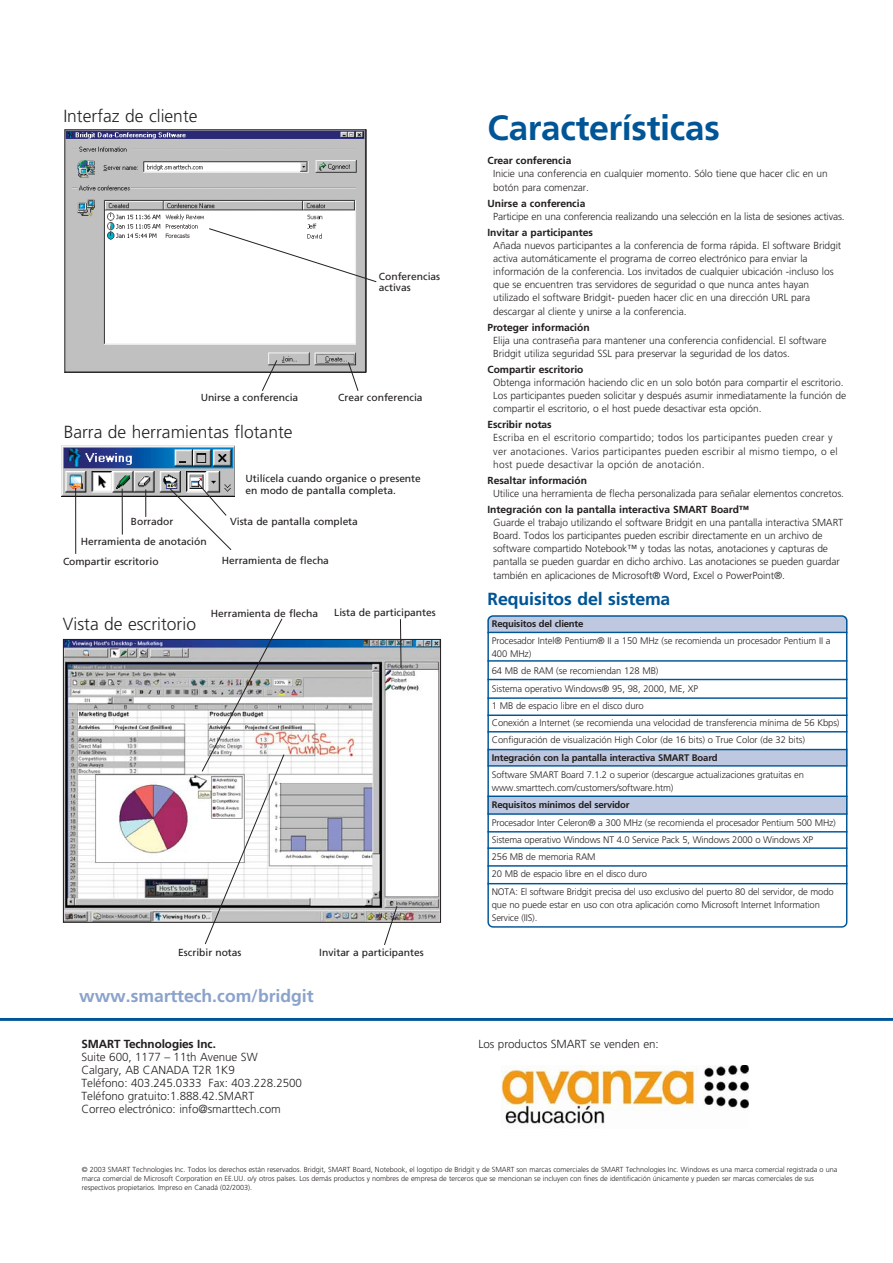
<style>
.page{position:relative;width:893px;height:1263px;background:#fff}
.page>*{position:absolute;margin:0;border:0;box-sizing:border-box;transform-origin:0 0}
.t1{font:34.95px "TTE4 B7 O00";letter-spacing:-.005em;color:#005596}
.t2{font:17.55px "TTE4 B5 O00";color:#231f20}
.t3{font:17.55px "TTE4 B7 O00";color:#8ba3cb}
.t4{font:17.55px "TTE4 B7 O00";color:#005596}
.t5{font:11.7px/13.2px "TTE4 B5 O00";letter-spacing:-.005em;color:#231f20}
.t6{font:11.7px "TTE4 B7 O00";letter-spacing:-.005em;color:#231f20}
.t7{font:10.2px/13.2px "TTE4 B5 O00";letter-spacing:-.005em;color:#231f20}
.t8{font:10.2px/11.7px "TTE4 BBO00";color:#231f20}
.t9{font:10.2px "TTE4 B7 O00";color:#231f20}
.t10{font:10.2px/13px "TTE4 B5 O00";letter-spacing:.025em;color:#231f20}
.t11{font:9.45px/17.2px "TTE4 B5 O00";letter-spacing:-.015em;color:#231f20}
.t12{font:9.45px "TTE4 B7 O00";letter-spacing:-.02em;color:#231f20}
.t13{font:7.35px/8.7px "TTE4 B5 O00";letter-spacing:-.005em;color:#231f20}
</style>
<div class="page">
<svg style="left:487px;top:615px;width:360px;height:313px"></svg>
<img style="left:66px;top:131px;width:299px;height:239px">
<div style="left:64px;top:129px;width:303px;height:243px;border:1px solid #231f20"></div>
<img style="left:65px;top:641px;width:374px;height:280px">
<div style="left:63px;top:639px;width:378px;height:284px;border:1px solid #231f20"></div>
<hr style="left:487px;top:632px;width:360px;height:1px;background:#005596">
<hr style="left:487px;top:660px;width:360px;height:2px;background:#005596">
<hr style="left:487px;top:679px;width:360px;height:1px;background:#005596">
<hr style="left:487px;top:697px;width:360px;height:2px;background:#005596">
<hr style="left:487px;top:715px;width:360px;height:1px;background:#005596">
<hr style="left:487px;top:731px;width:360px;height:2px;background:#005596">
<hr style="left:487px;top:749px;width:360px;height:1px;background:#005596">
<hr style="left:487px;top:765px;width:360px;height:2px;background:#005596">
<hr style="left:487px;top:796px;width:360px;height:1px;background:#005596">
<hr style="left:487px;top:813px;width:360px;height:2px;background:#005596">
<hr style="left:487px;top:831px;width:360px;height:2px;background:#005596">
<hr style="left:487px;top:847px;width:360px;height:2px;background:#005596">
<hr style="left:487px;top:865px;width:360px;height:2px;background:#005596">
<hr style="left:487px;top:883px;width:360px;height:1px;background:#005596">
<hr style="left:0;top:1018px;width:893px;height:3px;background:#005596">
<svg style="left:400px;top:619px;width:2px;height:49px"></svg>
<svg style="left:383px;top:905px;width:15px;height:40px"></svg>
<img style="left:62px;top:446px;width:173px;height:51px">
<svg style="left:208px;top:228px;width:169px;height:55px"></svg>
<svg style="left:347px;top:361px;width:12px;height:30px"></svg>
<svg style="left:261px;top:359px;width:17px;height:32px"></svg>
<svg style="left:201px;top:618px;width:84px;height:326px"></svg>
<hr style="left:75px;top:488px;width:1px;height:66px;background:#231f20">
<hr style="left:122px;top:489px;width:1px;height:46px;background:#231f20">
<svg style="left:145px;top:490px;width:1px;height:27px"></svg>
<svg style="left:169px;top:483px;width:63px;height:67px"></svg>
<img style="left:502px;top:1065px;width:246px;height:59px">
<h2 class="t2" style="left:63px;top:109px;width:136px">Interfaz de cliente</h2>
<p class="t8" style="left:379px;top:271px;width:63px">Conferencias activas</p>
<p class="t8" style="left:201px;top:392px;width:99px">Unirse a conferencia</p>
<p class="t8" style="left:338px;top:392px;width:86px">Crear conferencia</p>
<h2 class="t2" style="left:64px;top:424px;width:230px">Barra de herramientas flotante</h2>
<p class="t8" style="left:131px;top:517px;width:44px">Borrador</p>
<p class="t8" style="left:81px;top:537px;width:127px">Herramienta de anotación</p>
<p class="t8" style="left:63px;top:556px;width:97px">Compartir escritorio</p>
<p class="t8" style="left:246px;top:473px;width:177px;line-height:12.3px">Utilícela cuando organice o presente en modo de pantalla completa.</p>
<p class="t8" style="left:230px;top:517px;width:129px">Vista de pantalla completa</p>
<p class="t8" style="left:222px;top:555px;width:109px">Herramienta de flecha</p>
<h2 class="t2" style="left:63px;top:617px;width:135px">Vista de escritorio</h2>
<p class="t8" style="left:211px;top:608px;width:109px">Herramienta de flecha</p>
<p class="t8" style="left:334px;top:607px;width:103px">Lista de participantes</p>
<p class="t8" style="left:178px;top:947px;width:65px">Escribir notas</p>
<p class="t8" style="left:319px;top:948px;width:106px">Invitar a participantes</p>
<h2 class="t3" style="left:79px;top:989px;width:236px">www.smarttech.com/bridgit</h2>
<h1 class="t1" style="left:487px;top:113px;width:234px">Características</h1>
<p class="t9" style="left:487px;top:157px;width:85px">Crear conferencia</p>
<p class="t7" style="left:493px;top:168px;width:336px">Inicie una conferencia en cualquier momento. Sólo tiene que hacer clic en un botón para comenzar.</p>
<p class="t9" style="left:487px;top:199px;width:99px">Unirse a conferencia</p>
<p class="t7" style="left:493px;top:210px;width:353px">Participe en una conferencia realizando una selección en la lista de sesiones activas.</p>
<p class="t9" style="left:487px;top:228px;width:107px">Invitar a participantes</p>
<p class="t7" style="left:493px;top:240px;width:349px">Añada nuevos participantes a la conferencia de forma rápida. El software Bridgit activa automáticamente el programa de correo electrónico para enviar la información de la conferencia. Los invitados de cualquier ubicación -incluso los que se encuentren tras servidores de seguridad o que nunca antes hayan utilizado el software Bridgit- pueden hacer clic en una dirección URL para descargar al cliente y unirse a la conferencia.</p>
<p class="t9" style="left:487px;top:323px;width:104px">Proteger información</p>
<p class="t7" style="left:493px;top:334px;width:335px">Elija una contraseña para mantener una conferencia confidencial. El software<br>Bridgit utiliza seguridad SSL para preservar la seguridad de los datos.</p>
<p class="t9" style="left:487px;top:365px;width:98px">Compartir escritorio</p>
<p class="t7" style="left:493px;top:377px;width:354px">Obtenga información haciendo clic en un solo botón para compartir el escritorio.<br>Los participantes pueden solicitar y después asumir inmediatamente la función de compartir el escritorio, o el host puede desactivar esta opción.</p>
<p class="t9" style="left:487px;top:421px;width:66px">Escribir notas</p>
<p class="t10" style="left:493px;top:432px;width:346px">Escriba en el escritorio compartido; todos los participantes pueden crear y ver anotaciones. Varios participantes pueden escribir al mismo tiempo, o el host puede desactivar la opción de anotación.</p>
<p class="t9" style="left:487px;top:476px;width:101px">Resaltar información</p>
<p class="t7" style="left:493px;top:488px;width:352px">Utilice una herramienta de flecha personalizada para señalar elementos concretos.</p>
<p class="t9" style="left:487px;top:505px;width:263px">Integración con la pantalla interactiva SMART Board™</p>
<p class="t7" style="left:493px;top:517px;width:351px">Guarde el trabajo utilizando el software Bridgit en una pantalla interactiva SMART Board. Todos los participantes pueden escribir directamente en un archivo de software compartido Notebook™ y todas las notas, anotaciones y capturas de pantalla se pueden guardar en dicho archivo. Las anotaciones se pueden guardar también en aplicaciones de Microsoft® Word, Excel o PowerPoint®.</p>
<h2 class="t4" style="left:487px;top:592px;width:184px">Requisitos del sistema</h2>
<p class="t12" style="left:492px;top:620px;width:93px">Requisitos del cliente</p>
<p class="t11" style="left:492px;top:635px;width:340px;line-height:13.2px">Procesador Intel® Pentium® II a 150 MHz (se recomienda un procesador Pentium II a<br>400 MHz)</p>
<p class="t11" style="left:492px;top:663px;width:349px">64 MB de RAM (se recomiendan 128 MB)<br>Sistema operativo Windows® 95, 98, 2000, ME, XP<br>1 MB de espacio libre en el disco duro<br>Conexión a Internet (se recomienda una velocidad de transferencia mínima de 56 Kbps)<br>Configuración de visualización High Color (de 16 bits) o True Color (de 32 bits)</p>
<p class="t12" style="left:492px;top:754px;width:227px">Integración con la pantalla interactiva SMART Board</p>
<p class="t11" style="left:492px;top:769px;width:314px;line-height:13.2px">Software SMART Board 7.1.2 o superior (descargue actualizaciones gratuitas en www.smarttech.com/customers/software.htm)</p>
<p class="t12" style="left:492px;top:801px;width:139px">Requisitos mínimos del servidor</p>
<p class="t11" style="left:492px;top:814px;width:346px">Procesador Inter Celeron® a 300 MHz (se recomienda el procesador Pentium 500 MHz)<br>Sistema operativo Windows NT 4.0 Service Pack 5, Windows 2000 o Windows XP<br>256 MB de memoria RAM<br>20 MB de espacio libre en el disco duro<br>NOTA: El software Bridgit precisa del uso exclusivo del puerto 80 del servidor, de modo</p>
<p class="t11" style="left:492px;top:899px;width:330px;line-height:13.2px">que no puede estar en uso con otra aplicación como Microsoft Internet Information<br>Service (IIS).</p>
<p class="t6" style="left:81px;top:1039px;width:136px">SMART Technologies Inc.</p>
<p class="t5" style="left:478px;top:1038px;width:182px">Los productos SMART se venden en:</p>
<p class="t5" style="left:81px;top:1051px;width:222px">Suite 600, 1177 – 11th Avenue SW<br>Calgary, AB CANADA T2R 1K9<br>Teléfono: 403.245.0333 Fax: 403.228.2500<br>Teléfono gratuito:1.888.42.SMART<br>Correo electrónico: info@smarttech.com</p>
<p class="t13" style="left:82px;top:1166px;width:757px">© 2003 SMART Technologies Inc. Todos los derechos están reservados. Bridgit, SMART Board, Notebook, el logotipo de Bridgit y de SMART son marcas comerciales de SMART Technologies Inc. Windows es una marca comercial registrada o una marca comercial de Microsoft Corporation en EE.UU. o/y otros países. Los demás productos y nombres de empresa de terceros que se mencionan se incluyen con fines de identificación únicamente y pueden ser marcas comerciales de sus respectivos propietarios. Impreso en Canadá (02/2003).</p>
</div>
